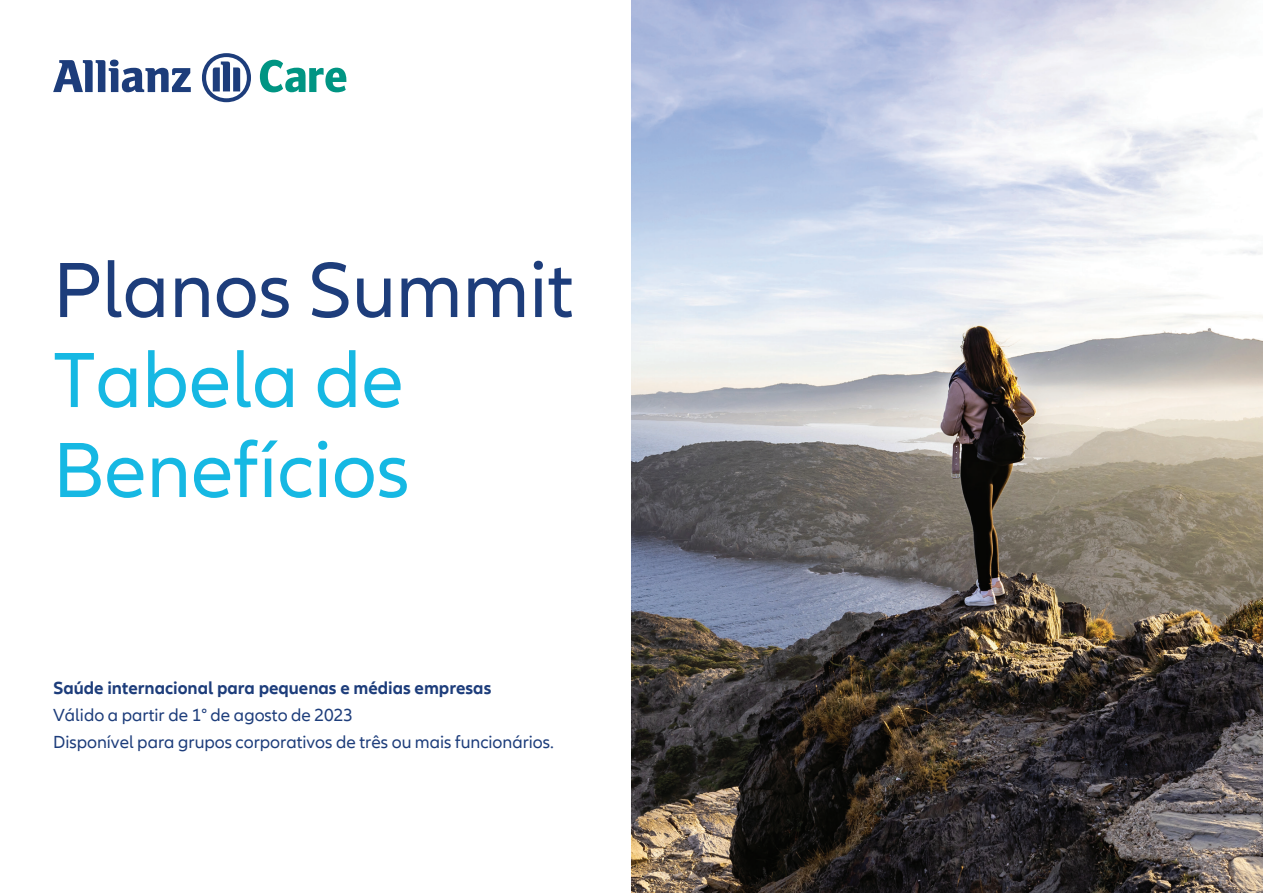
<style>
.page{position:relative;width:1263px;height:893px;background:#fff}
.page>*{position:absolute;margin:0;border:0;box-sizing:border-box;transform-origin:0 0}
.t1{font:81px/90px "Allianz Neo";color:#16b8e3}
.t2{font:81px "Allianz Neo";color:#1d3d7b}
.t3{font:18px/27px "Allianz Neo";color:#1d3d7b}
.t4{font:700 18px "Allianz Neo";color:#1d3d7b}
</style>
<div class="page">
<img style="left:631px;top:0;width:632px;height:893px">
<svg style="left:53px;top:60px;width:138px;height:32px"></svg>
<svg style="left:202px;top:53px;width:49px;height:49px"></svg>
<svg style="left:260px;top:60px;width:86px;height:32px"></svg>
<h1 class="t2" style="left:53px;top:244px;width:522px">Planos Summit</h1>
<h1 class="t1" style="left:53px;top:337px;width:358px">Tabela de<br>Benefícios</h1>
<p class="t4" style="left:53px;top:678px;width:440px">Saúde internacional para pequenas e médias empresas</p>
<p class="t3" style="left:53px;top:702px;width:502px">Válido a partir de 1° de agosto de 2023<br>Disponível para grupos corporativos de três ou mais funcionários.</p>
</div>
